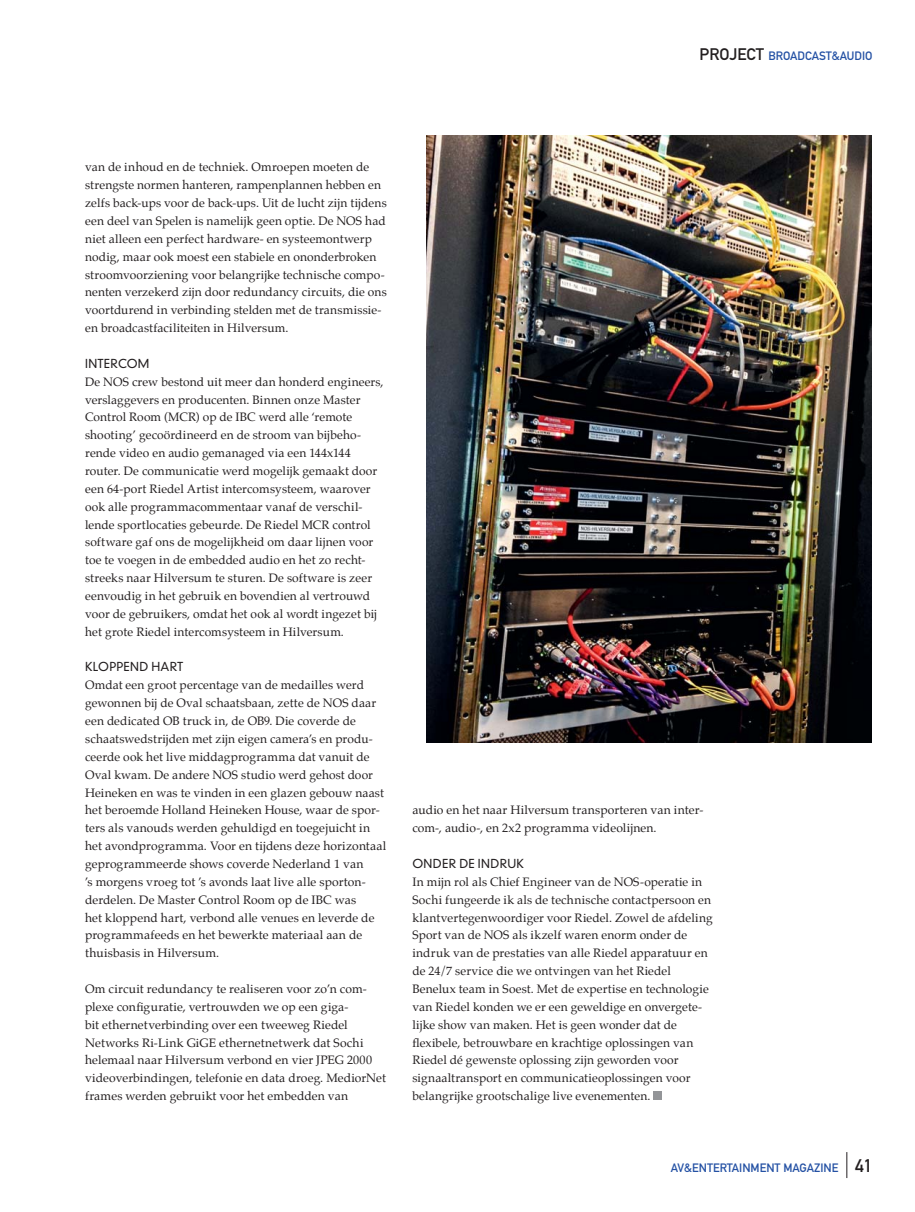
<style>
.page{position:relative;width:915px;height:1212px;background:#fff}
.page>*{position:absolute;margin:0;border:0;box-sizing:border-box;transform-origin:0 0}
.t1{font:12px/17.9px "Palatino";letter-spacing:.01em;color:#231f20}
.t2{font:12px "DIN Mittelschrift";color:#2451a4}
.t3{font:300 12px "DIN Neuzeit Grotesk";letter-spacing:.025em;color:#231f20}
.s1{font-size:16.5px;color:#231f20}
.s2{font-size:18px;color:#231f20}
</style>
<div class="page">
<div style="left:653px;top:1091px;width:8px;height:9px;background:#939598"></div>
<img style="left:426px;top:136px;width:445px;height:607px">
<svg style="left:846px;top:1152px;width:1px;height:26px"></svg>
<p class="t2" style="left:699px;top:51px;width:174px"><span class="s1">PROJECT</span> BROADCAST&amp;AUDIO</p>
<p class="t1" style="left:85px;top:159px;width:303px">van de inhoud en de techniek. Omroepen moeten de strengste normen hanteren, rampenplannen hebben en zelfs back-ups voor de back-ups. Uit de lucht zijn tijdens een deel van Spelen is namelijk geen optie. De NOS had niet alleen een perfect hardware- en systeemontwerp nodig, maar ook moest een stabiele en ononderbroken stroomvoorziening voor belangrijke technische compo&shy;nenten verzekerd zijn door redundancy circuits, die ons voortdurend in verbinding stelden met de transmissie&shy;en broadcastfaciliteiten in Hilversum.</p>
<p class="t3" style="left:85px;top:359px;width:66px">INTERCOM</p>
<p class="t1" style="left:85px;top:373px;width:300px">De NOS crew bestond uit meer dan honderd engineers, verslaggevers en producenten. Binnen onze Master Control Room (MCR) op de IBC werd alle ‘remote shooting’ gecoördineerd en de stroom van bijbeho&shy;rende video en audio gemanaged via een 144x144 router. De communicatie werd mogelijk gemaakt door een 64-port Riedel Artist intercomsysteem, waarover ook alle programmacommentaar vanaf de verschil&shy;lende sportlocaties gebeurde. De Riedel MCR control software gaf ons de mogelijkheid om daar lijnen voor toe te voegen in de embedded audio en het zo recht&shy;streeks naar Hilversum te sturen. De software is zeer eenvoudig in het gebruik en bovendien al vertrouwd voor de gebruikers, omdat het ook al wordt ingezet bij het grote Riedel intercomsysteem in Hilversum.</p>
<p class="t3" style="left:85px;top:662px;width:100px">KLOPPEND HART</p>
<p class="t1" style="left:85px;top:677px;width:302px">Omdat een groot percentage van de medailles werd gewonnen bij de Oval schaatsbaan, zette de NOS daar een dedicated OB truck in, de OB9. Die coverde de schaatswedstrijden met zijn eigen camera’s en produ&shy;ceerde ook het live middagprogramma dat vanuit de Oval kwam. De andere NOS studio werd gehost door Heineken en was te vinden in een glazen gebouw naast het beroemde Holland Heineken House, waar de spor&shy;ters als vanouds werden gehuldigd en toegejuicht in het avondprogramma. Voor en tijdens deze horizontaal geprogrammeerde shows coverde Nederland 1 van<br>’s morgens vroeg tot ’s avonds laat live alle sporton&shy;derdelen. De Master Control Room op de IBC was<br>het kloppend hart, verbond alle venues en leverde de programmafeeds en het bewerkte materiaal aan de thuisbasis in Hilversum.</p>
<p class="t1" style="left:85px;top:981px;width:302px">Om circuit redundancy te realiseren voor zo’n com&shy;plexe configuratie, vertrouwden we op een giga-<br>bit ethernetverbinding over een tweeweg Riedel Networks Ri-Link GiGE ethernetnetwerk dat Sochi helemaal naar Hilversum verbond en vier JPEG 2000 videoverbindingen, telefonie en data droeg. MediorNet frames werden gebruikt voor het embedden van</p>
<p class="t1" style="left:412px;top:802px;width:292px">audio en het naar Hilversum transporteren van inter&shy;com-, audio-, en 2x2 programma videolijnen.</p>
<p class="t3" style="left:412px;top:859px;width:113px">ONDER DE INDRUK</p>
<p class="t1" style="left:412px;top:873px;width:302px">In mijn rol als Chief Engineer van de NOS-operatie in Sochi fungeerde ik als de technische contactpersoon en klantvertegenwoordiger voor Riedel. Zowel de afdeling Sport van de NOS als ikzelf waren enorm onder de indruk van de prestaties van alle Riedel apparatuur en de 24/7 service die we ontvingen van het Riedel Benelux team in Soest. Met de expertise en technologie van Riedel konden we er een geweldige en onvergete&shy;lijke show van maken. Het is geen wonder dat de flexibele, betrouwbare en krachtige oplossingen van Riedel dé gewenste oplossing zijn geworden voor signaaltransport en communicatieoplossingen voor belangrijke grootschalige live evenementen.</p>
<p class="t2" style="left:670px;top:1163px;width:203px">AV&amp;ENTERTAINMENT MAGAZINE <span class="s2">41</span></p>
</div>
